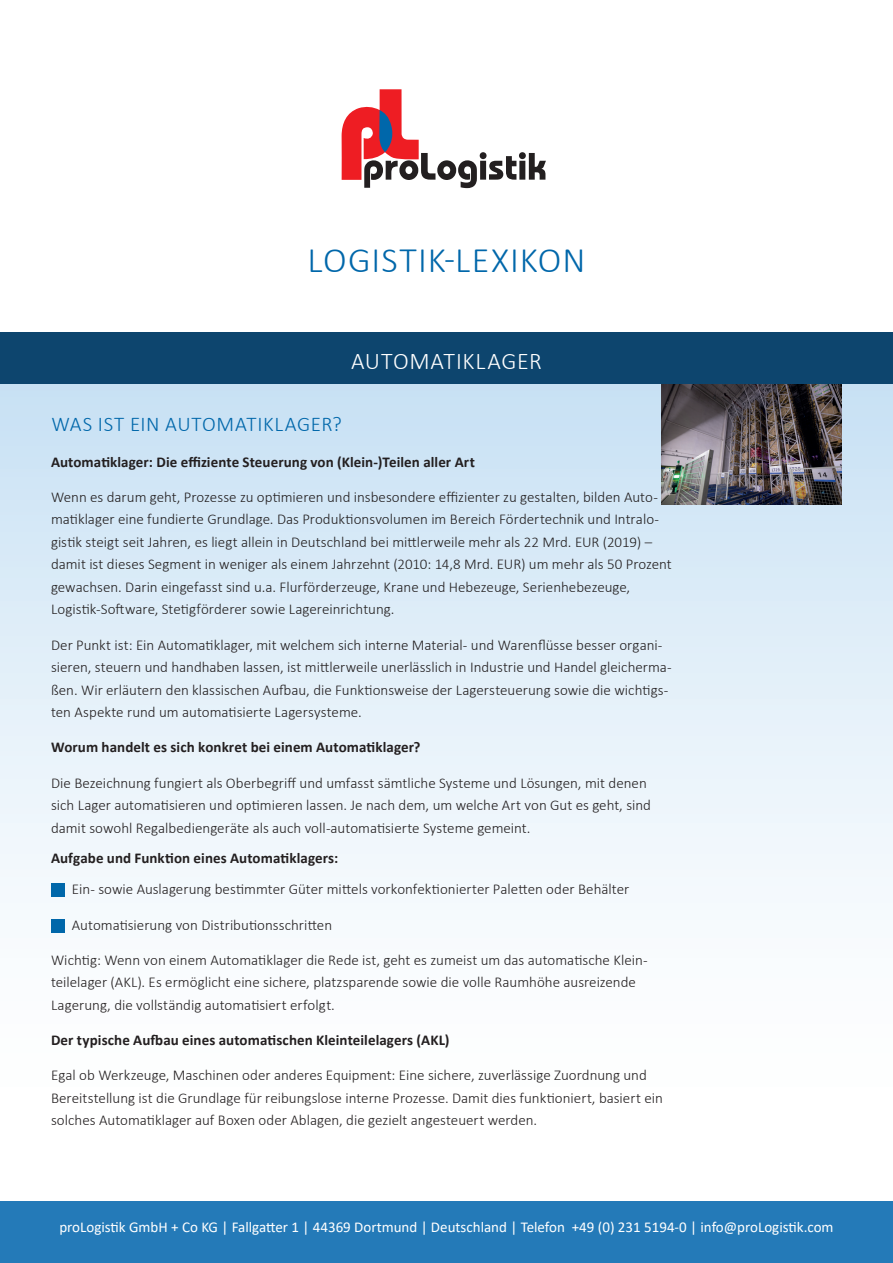
<style>
.page{position:relative;width:893px;height:1263px;background:#fff}
.page>*{position:absolute;margin:0;border:0;box-sizing:border-box;transform-origin:0 0}
.t1{font:300 36px "Calibri";letter-spacing:.03em;color:#0067aa}
.t2{font:300 24px "Calibri";letter-spacing:.025em;color:#fff}
.t3{font:300 21px "Calibri";letter-spacing:.025em;color:#0067aa}
.t4{font:300 15px/22.5px "Calibri";color:#231f20}
.t5{font:700 15px "Calibri";letter-spacing:.005em;color:#231f20}
.t6{font:15px "Calibri";color:#fff}
</style>
<div class="page">
<div style="left:0;top:333px;width:893px;height:55px;background:#0d456e"></div>
<div style="left:0;top:385px;width:893px;height:733px;background:linear-gradient(to bottom,#cae2f4,#fff)"></div>
<div style="left:0;top:1201px;width:893px;height:62px;background:#247ab8"></div>
<svg style="left:342px;top:89px;width:204px;height:99px"></svg>
<div style="left:51px;top:884px;width:13px;height:13px;background:#0067aa"></div>
<div style="left:51px;top:919px;width:13px;height:13px;background:#0067aa"></div>
<img style="left:662px;top:385px;width:180px;height:120px">
<h1 class="t1" style="left:308px;top:238px;width:279px">LOGISTIK-LEXIKON</h1>
<h2 class="t2" style="left:351px;top:346px;width:192px">AUTOMATIKLAGER</h2>
<h3 class="t3" style="left:51px;top:411px;width:292px">WAS IST EIN AUTOMATIKLAGER?</h3>
<p class="t5" style="left:51px;top:451px;width:425px">Automatiklager: Die effiziente Steuerung von (Klein-)Teilen aller Art</p>
<p class="t4" style="left:51px;top:486px;width:622px">Wenn es darum geht, Prozesse zu optimieren und insbesondere effizienter zu gestalten, bilden Auto&shy;matiklager eine fundierte Grundlage. Das Produktionsvolumen im Bereich Fördertechnik und Intralo&shy;gistik steigt seit Jahren, es liegt allein in Deutschland bei mittlerweile mehr als 22 Mrd. EUR (2019) – damit ist dieses Segment in weniger als einem Jahrzehnt (2010: 14,8 Mrd. EUR) um mehr als 50 Prozent gewachsen. Darin eingefasst sind u.a. Flurförderzeuge, Krane und Hebezeuge, Serienhebezeuge, Logistik-Software, Stetigförderer sowie Lagereinrichtung.</p>
<p class="t4" style="left:51px;top:633px;width:622px">Der Punkt ist: Ein Automatiklager, mit welchem sich interne Material- und Warenflüsse besser organi&shy;sieren, steuern und handhaben lassen, ist mittlerweile unerlässlich in Industrie und Handel gleicherma&shy;ßen. Wir erläutern den klassischen Aufbau, die Funktionsweise der Lagersteuerung sowie die wichtigs&shy;ten Aspekte rund um automatisierte Lagersysteme.</p>
<p class="t5" style="left:51px;top:737px;width:371px">Worum handelt es sich konkret bei einem Automatiklager?</p>
<p class="t4" style="left:51px;top:771px;width:601px">Die Bezeichnung fungiert als Oberbegriff und umfasst sämtliche Systeme und Lösungen, mit denen sich Lager automatisieren und optimieren lassen. Je nach dem, um welche Art von Gut es geht, sind damit sowohl Regalbediengeräte als auch voll-automatisierte Systeme gemeint.</p>
<p class="t5" style="left:51px;top:848px;width:289px">Aufgabe und Funktion eines Automatiklagers:</p>
<p class="t4" style="left:72px;top:878px;width:559px">Ein- sowie Auslagerung bestimmter Güter mittels vorkonfektionierter Paletten oder Behälter</p>
<p class="t4" style="left:72px;top:913px;width:262px">Automatisierung von Distributionsschritten</p>
<p class="t4" style="left:51px;top:948px;width:598px">Wichtig: Wenn von einem Automatiklager die Rede ist, geht es zumeist um das automatische Klein&shy;teilelager (AKL). Es ermöglicht eine sichere, platzsparende sowie die volle Raumhöhe ausreizende<br>Lagerung, die vollständig automatisiert erfolgt.</p>
<p class="t5" style="left:51px;top:1029px;width:400px">Der typische Aufbau eines automatischen Kleinteilelagers (AKL)</p>
<p class="t4" style="left:51px;top:1064px;width:613px">Egal ob Werkzeuge, Maschinen oder anderes Equipment: Eine sichere, zuverlässige Zuordnung und<br>Bereitstellung ist die Grundlage für reibungslose interne Prozesse. Damit dies funktioniert, basiert ein solches Automatiklager auf Boxen oder Ablagen, die gezielt angesteuert werden.</p>
<p class="t6" style="left:59px;top:1217px;width:776px">proLogistik GmbH + Co KG | Fallgatter 1 | 44369 Dortmund | Deutschland | Telefon +49 (0) 231 5194-0 | info@proLogistik.com</p>
</div>
